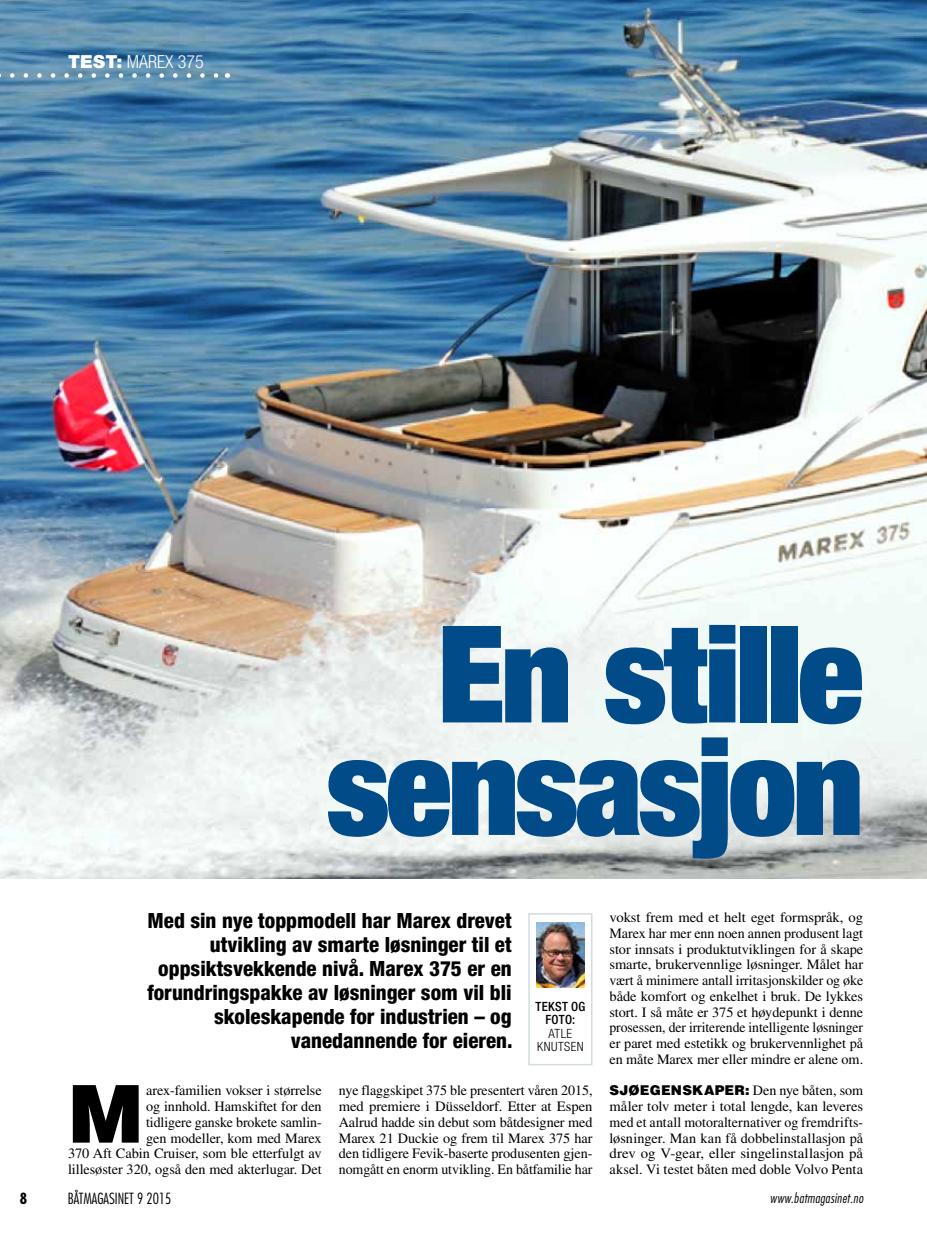
<style>
.page{position:relative;width:927px;height:1238px;background:#fff}
.page>*{position:absolute;margin:0;border:0;box-sizing:border-box;transform-origin:0 0}
.t1{font:900 condensed 135px/112.5px "Helvetica Neue LT Std";letter-spacing:-.025em;color:#004b88;text-align:right}
.t2{font:900 79.8px "Helvetica";color:#000}
.t3{font:800 condensed 21px/24px "Helvetica Neue LT Std";color:#000;text-align:right}
.t4{font:300 condensed 18px "Helvetica Neue LT Std";color:#fff}
.t5{font:300 condensed 15px "Futura Std";color:#000}
.t6{font:700 condensed 15px "Futura Std";color:#000}
.t7{font:14.25px/15.8px "Times LT Std";letter-spacing:-.005em;color:#000;text-align:justify}
.t8{font:italic 300 condensed 13.5px "Futura Std";letter-spacing:.025em;color:#000}
.t9{font:500 condensed 12.75px/13.5px "Helvetica Neue LT Std";letter-spacing:.02em;color:#000;text-align:center}
.t10{font:300 condensed 12.75px/13.5px "Helvetica Neue LT Std";letter-spacing:.035em;color:#000;text-align:center}
.s1{font-weight:900;font-stretch:normal}
.s2{font-family:"Helvetica";font-weight:900;font-size:13.5px}
</style>
<div class="page">
<img style="left:0;top:0;width:927px;height:878px">
<div style="left:528px;top:913px;width:64px;height:152px;background:#fff;border:2px solid #d2dce1"></div>
<img style="left:536px;top:922px;width:49px;height:65px">
<svg style="left:0;top:73px;width:220px;height:5px"></svg>
<p class="t4" style="left:68px;top:51px;width:137px"><span class="s1">TEST:</span> MAREX 375</p>
<h1 class="t1" style="left:327px;top:614px;width:538px">En stille sensasjon</h1>
<h3 class="t3" style="left:148px;top:908px;width:366px">Med sin nye toppmodell har Marex drevet utvikling av smarte løsninger til et oppsiktsvekkende nivå. Marex 375 er en forundringspakke av løsninger som vil bli skoleskapende for industrien – og vanedannende for eieren.</h3>
<p class="t9" style="left:536px;top:999px;width:51px">TEKST OG<br>FOTO:</p>
<p class="t10" style="left:537px;top:1026px;width:48px">ATLE<br>KNUTSEN</p>
<h2 class="t2" style="left:68px;top:1061px;width:77px">M</h2>
<p class="t7" style="left:68px;top:1082px;width:255px;text-align:right">arex-familien vokser i størrelse<br>og innhold. Hamskiftet for den<br>tidligere ganske brokete samlin-<br>gen modeller, kom med Marex<br>370 Aft Cabin Cruiser, som ble etterfulgt av lillesøster 320, også den med akterlugar. Det</p>
<p class="t7" style="left:339px;top:1082px;width:255px">nye flaggskipet 375 ble presentert våren 2015, med premiere i Düsseldorf. Etter at Espen Aalrud hadde sin debut som båtdesigner med Marex 21 Duckie og frem til Marex 375 har den tidligere Fevik-baserte produsenten gjen&shy;nomgått en enorm utvikling. En båtfamilie har</p>
<p class="t7" style="left:609px;top:909px;width:255px">vokst frem med et helt eget formspråk, og Marex har mer enn noen annen produsent lagt stor innsats i produktutviklingen for å skape smarte, brukervennlige løsninger. Målet har vært å minimere antall irritasjonskilder og øke både komfort og enkelhet i bruk. De lykkes stort. I så måte er 375 et høydepunkt i denne prosessen, der irriterende intelligente løsninger er paret med estetikk og brukervennlighet på en måte Marex mer eller mindre er alene om.</p>
<p class="t7" style="left:609px;top:1082px;width:255px"><span class="s2">SJØEGENSKAPER:</span> Den nye båten, som måler tolv meter i total lengde, kan leveres med et antall motoralternativer og fremdrifts&shy;løsninger. Man kan få dobbelinstallasjon på drev og V-gear, eller singelinstallasjon på aksel. Vi testet båten med doble Volvo Penta</p>
<p class="t6" style="left:20px;top:1189px;width:9px">8</p>
<p class="t5" style="left:68px;top:1189px;width:105px">BÅTMAGASINET 9 2015</p>
<p class="t8" style="left:770px;top:1189px;width:95px">www.batmagasinet.no</p>
</div>
